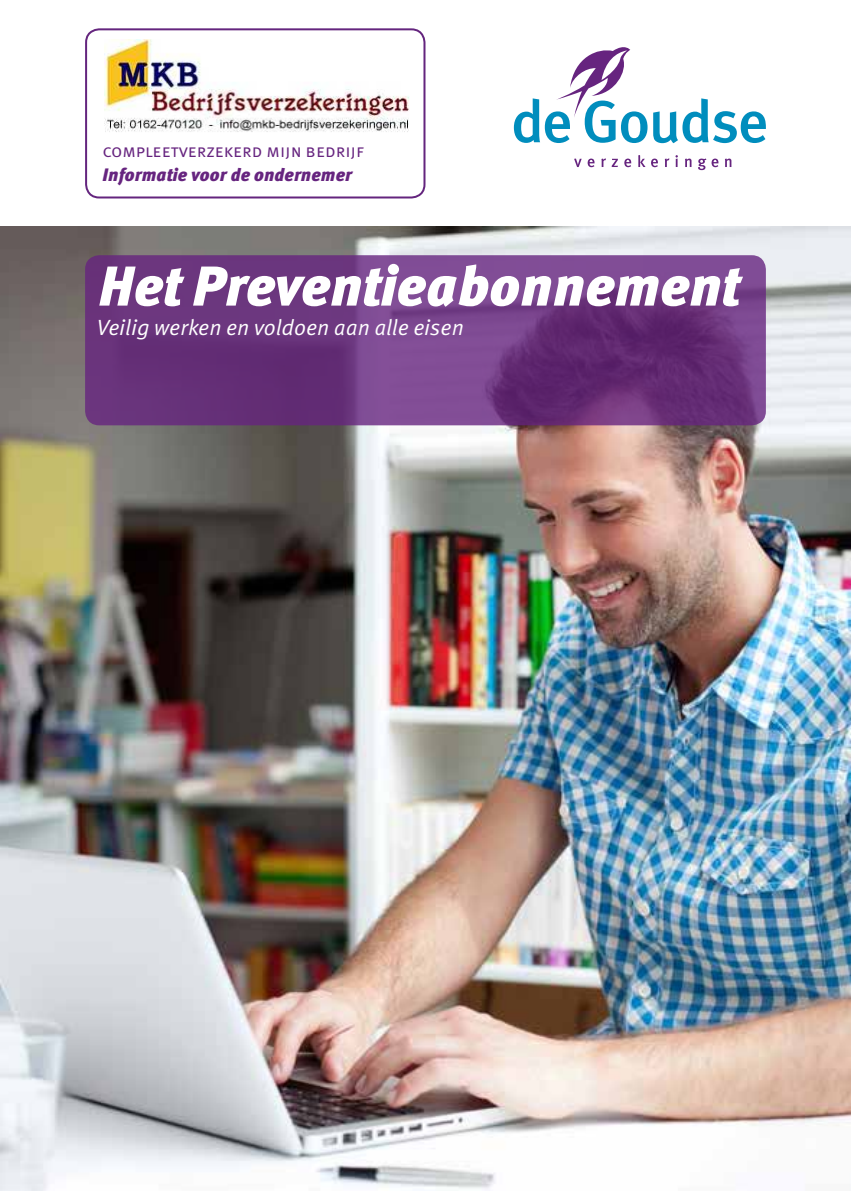
<style>
.page{position:relative;width:851px;height:1191px;background:#fff}
.page>*{position:absolute;margin:0;border:0;box-sizing:border-box;transform-origin:0 0}
.t1{font:italic 900 56px "Meta OT";color:#fff}
.t2{font:22px "Meta OT Norm Ita";color:#fff}
.t3{font:18px "Meta OT Norm";letter-spacing:.005em;color:#66247f}
.t4{font:italic 900 18px "Meta OT";letter-spacing:.005em;color:#66247f}
</style>
<div class="page">
<img style="left:0;top:227px;width:850px;height:964px">
<div style="left:85px;top:28px;width:340px;height:170px;border:2px solid #64257e;border-radius:13px"></div>
<svg style="left:653px;top:98px;width:112px;height:45px"></svg>
<svg style="left:574px;top:159px;width:7px;height:8px"></svg>
<svg style="left:587px;top:159px;width:7px;height:8px"></svg>
<svg style="left:601px;top:158px;width:17px;height:9px"></svg>
<svg style="left:624px;top:159px;width:7px;height:8px"></svg>
<svg style="left:638px;top:155px;width:7px;height:12px"></svg>
<svg style="left:651px;top:159px;width:6px;height:8px"></svg>
<svg style="left:664px;top:158px;width:5px;height:9px"></svg>
<svg style="left:675px;top:155px;width:2px;height:12px"></svg>
<svg style="left:685px;top:158px;width:6px;height:9px"></svg>
<svg style="left:698px;top:158px;width:20px;height:12px"></svg>
<svg style="left:725px;top:158px;width:6px;height:9px"></svg>
<svg style="left:514px;top:47px;width:133px;height:96px"></svg>
<svg style="left:85px;top:255px;width:680px;height:170px;background:#6e3981"></svg>
<img style="left:104px;top:40px;width:305px;height:92px">
<p class="t3" style="left:102px;top:140px;width:263px">CompleetVerzekerd M ijn bedrijf</p>
<p class="t4" style="left:102px;top:164px;width:251px">Informatie voor de ondernemer</p>
<h1 class="t1" style="left:98px;top:252px;width:642px">Het Preventieabonnement</h1>
<p class="t2" style="left:96px;top:315px;width:369px">Veilig werken en voldoen aan alle eisen</p>
</div>
